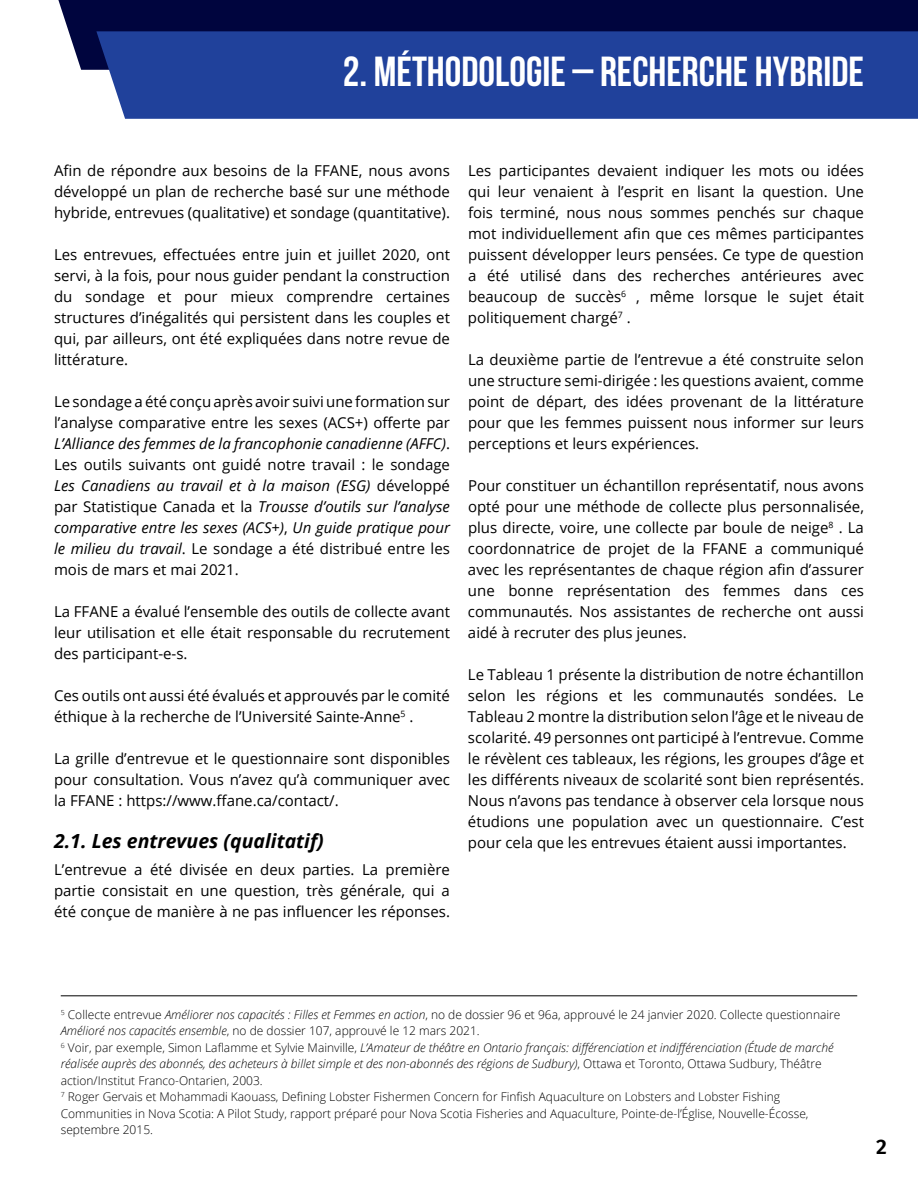
<style>
.page{position:relative;width:918px;height:1188px;background:#fff}
.page>*{position:absolute;margin:0;border:0;box-sizing:border-box;transform-origin:0 0}
.t1{font:700 42px "Bebas Neue";color:#fff}
.t2{font:600 21px "Fira Sans";color:#000}
.t3{font:italic 700 19.5px "Open Sans";color:#000}
.t4{font:15px/21px "Open Sans";color:#000;text-align:justify}
.t5{font:300 12px/16.5px "Open Sans";color:#000}
.s1{font-style:italic}
</style>
<div class="page">
<div style="left:58px;top:0;width:860px;height:70px;background:#00053e"></div>
<div style="left:96px;top:31px;width:822px;height:88px;background:#20419b"></div>
<hr style="left:61px;top:996px;width:796px;height:1px;background:#000">
<h1 class="t1" style="left:343px;top:48px;width:523px">2. MÉTHODOLOGIE – RECHERCHE HYBRIDE</h1>
<p class="t4" style="left:54px;top:159px;width:398px">Afin de répondre aux besoins de la FFANE, nous avons développé un plan de recherche basé sur une méthode hybride, entrevues (qualitative) et sondage (quantitative).</p>
<p class="t4" style="left:54px;top:243px;width:398px">Les entrevues, effectuées entre juin et juillet 2020, ont servi, à la fois, pour nous guider pendant la construction du sondage et pour mieux comprendre certaines structures d’inégalités qui persistent dans les couples et qui, par ailleurs, ont été expliquées dans notre revue de littérature.</p>
<p class="t4" style="left:54px;top:390px;width:398px">Le sondage a été conçu après avoir suivi une formation sur l’analyse comparative entre les sexes (ACS+) offerte par <span class="s1">L’Alliance des femmes de la francophonie canadienne (AFFC)</span>.<br>Les outils suivants ont guidé notre travail : le sondage <span class="s1">Les Canadiens au travail et à la maison (ESG)</span> développé par Statistique Canada et la <span class="s1">Trousse d’outils sur l’analyse comparative entre les sexes (ACS+)</span>, <span class="s1">Un guide pratique pour le milieu du travail</span>. Le sondage a été distribué entre les mois de mars et mai 2021.</p>
<p class="t4" style="left:54px;top:600px;width:398px">La FFANE a évalué l’ensemble des outils de collecte avant leur utilisation et elle était responsable du recrutement des participant-e-s.</p>
<p class="t4" style="left:54px;top:684px;width:397px">Ces outils ont aussi été évalués et approuvés par le comité éthique à la recherche de l’Université Sainte-Anne<sup>5</sup> .</p>
<p class="t4" style="left:54px;top:747px;width:398px">La grille d’entrevue et le questionnaire sont disponibles pour consultation. Vous n’avez qu’à communiquer avec la FFANE : https://www.ffane.ca/contact/.</p>
<h3 class="t3" style="left:54px;top:827px;width:271px">2.1. Les entrevues (qualitatif)</h3>
<p class="t4" style="left:54px;top:859px;width:398px">L’entrevue a été divisée en deux parties. La première partie consistait en une question, très générale, qui a été conçue de manière à ne pas influencer les réponses.</p>
<p class="t4" style="left:468px;top:159px;width:398px">Les participantes devaient indiquer les mots ou idées qui leur venaient à l’esprit en lisant la question. Une fois terminé, nous nous sommes penchés sur chaque mot individuellement afin que ces mêmes participantes puissent développer leurs pensées. Ce type de question a été utilisé dans des recherches antérieures avec beaucoup de succès<sup>6</sup> , même lorsque le sujet était politiquement chargé<sup>7</sup> .</p>
<p class="t4" style="left:468px;top:348px;width:398px">La deuxième partie de l’entrevue a été construite selon une structure semi-dirigée : les questions avaient, comme point de départ, des idées provenant de la littérature pour que les femmes puissent nous informer sur leurs perceptions et leurs expériences.</p>
<p class="t4" style="left:468px;top:474px;width:398px">Pour constituer un échantillon représentatif, nous avons opté pour une méthode de collecte plus personnalisée, plus directe, voire, une collecte par boule de neige<sup>8</sup> . La coordonnatrice de projet de la FFANE a communiqué avec les représentantes de chaque région afin d’assurer une bonne représentation des femmes dans ces communautés. Nos assistantes de recherche ont aussi aidé à recruter des plus jeunes.</p>
<p class="t4" style="left:468px;top:663px;width:398px">Le Tableau 1 présente la distribution de notre échantillon selon les régions et les communautés sondées. Le Tableau 2 montre la distribution selon l’âge et le niveau de scolarité. 49 personnes ont participé à l’entrevue. Comme le révèlent ces tableaux, les régions, les groupes d’âge et les différents niveaux de scolarité sont bien représentés.<br>Nous n’avons pas tendance à observer cela lorsque nous étudions une population avec un questionnaire. C’est pour cela que les entrevues étaient aussi importantes.</p>
<p class="t5" style="left:61px;top:1006px;width:781px"><sup>5</sup> Collecte entrevue <span class="s1">Améliorer nos capacités : Filles et Femmes en action</span>, no de dossier 96 et 96a, approuvé le 24 janvier 2020. Collecte questionnaire <span class="s1">Amélioré nos capacités ensemble</span>, no de dossier 107, approuvé le 12 mars 2021.<br><sup>6</sup> Voir, par exemple, Simon Laflamme et Sylvie Mainville, <span class="s1">L’Amateur de théâtre en Ontario français: différenciation et indifférenciation (Étude de marché réalisée auprès des abonnés, des acheteurs à billet simple et des non-abonnés des régions de Sudbury)</span>, Ottawa et Toronto, Ottawa Sudbury, Théâtre action/Institut Franco-Ontarien, 2003.<br><sup>7</sup> Roger Gervais et Mohammadi Kaouass, Defining Lobster Fishermen Concern for Finfish Aquaculture on Lobsters and Lobster Fishing Communities in Nova Scotia: A Pilot Study, rapport préparé pour Nova Scotia Fisheries and Aquaculture, Pointe-de-l’Église, Nouvelle-Écosse, septembre 2015.</p>
<h2 class="t2" style="left:876px;top:1129px;width:12px">2</h2>
</div>
